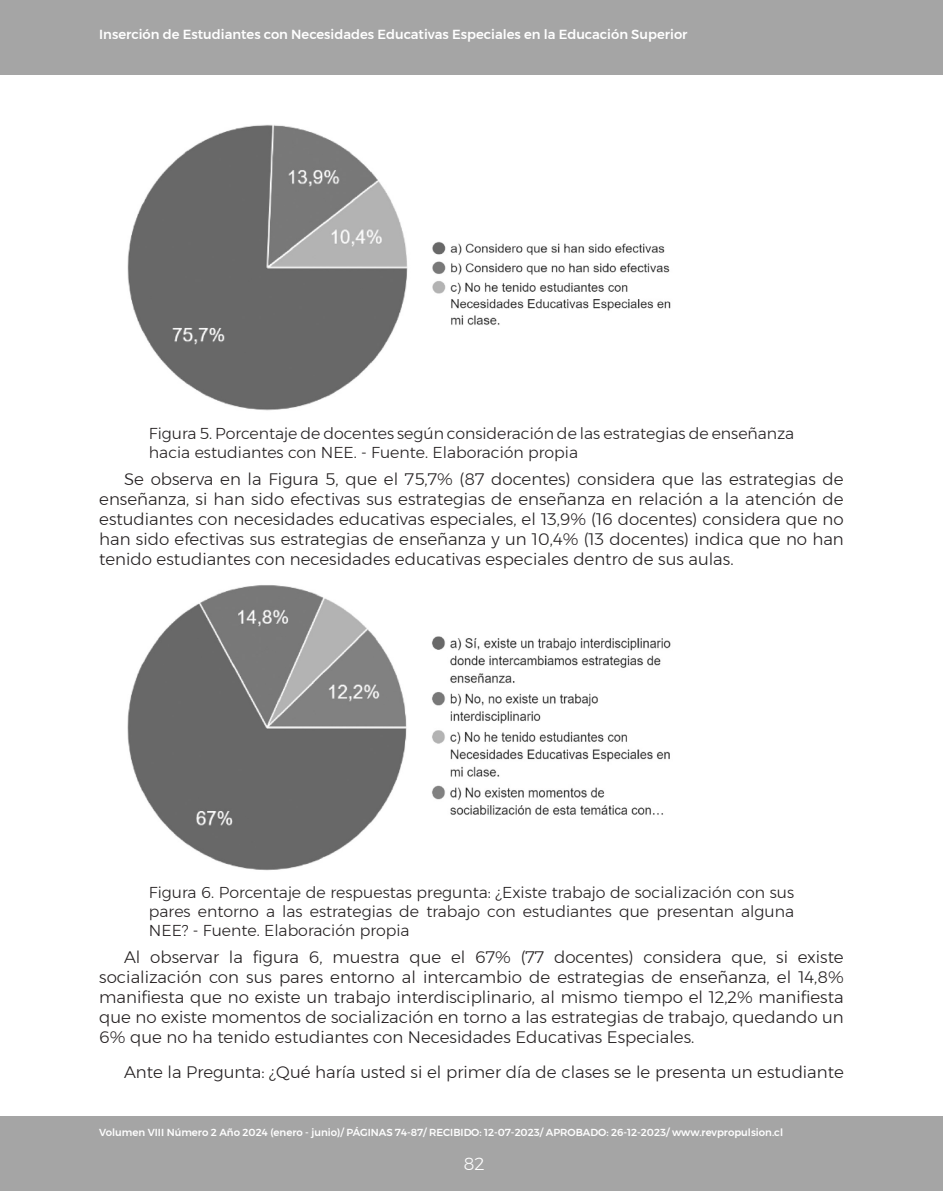
<style>
.page{position:relative;width:943px;height:1191px;background:#fff}
.page>*{position:absolute;margin:0;border:0;box-sizing:border-box;transform-origin:0 0}
.t1{font:300 17.5px "Montserrat";color:#fff}
._07_parrafo_texto_articulo{font:300 16.62px/19.9px "Montserrat";color:#231f20;text-align:justify}
.parrafo_diferente{font:300 15.75px/18.9px "Montserrat";color:#231f20}
.t2{font:500 13.12px "Montserrat";color:#fff}
.t3{font:500 10.15px "Montserrat";color:#fff}
</style>
<div class="page">
<div style="left:0;top:0;width:943px;height:74px;background:#a5a5a5"></div>
<div style="left:0;top:1116px;width:943px;height:75px;background:#a5a5a5"></div>
<img style="left:127px;top:124px;width:544px;height:287px">
<img style="left:127px;top:585px;width:544px;height:286px">
<p class="t2" style="left:99px;top:24px;width:589px">Inserción de Estudiantes con Necesidades Educativas Especiales en la Educación Superior</p>
<p class="parrafo_diferente" style="left:149px;top:423px;width:646px">Figura 5. Porcentaje de docentes según consideración de las estrategias de enseñanza hacia estudiantes con NEE. - Fuente. Elaboración propia</p>
<p class="_07_parrafo_texto_articulo" style="left:99px;top:469px;width:746px;text-indent:25px">Se observa en la Figura 5, que el 75,7% (87 docentes) considera que las estrategias de enseñanza, si han sido efectivas sus estrategias de enseñanza en relación a la atención de estudiantes con necesidades educativas especiales, el 13,9% (16 docentes) considera que no han sido efectivas sus estrategias de enseñanza y un 10,4% (13 docentes) indica que no han tenido estudiantes con necesidades educativas especiales dentro de sus aulas.</p>
<p class="parrafo_diferente" style="left:149px;top:882px;width:646px;text-align:justify">Figura 6. Porcentaje de respuestas pregunta: ¿Existe trabajo de socialización con sus pares entorno a las estrategias de trabajo con estudiantes que presentan alguna NEE? - Fuente. Elaboración propia</p>
<p class="_07_parrafo_texto_articulo" style="left:99px;top:947px;width:746px;text-indent:25px">Al observar la figura 6, muestra que el 67% (77 docentes) considera que, si existe socialización con sus pares entorno al intercambio de estrategias de enseñanza, el 14,8% manifiesta que no existe un trabajo interdisciplinario, al mismo tiempo el 12,2% manifiesta que no existe momentos de socialización en torno a las estrategias de trabajo, quedando un 6% que no ha tenido estudiantes con Necesidades Educativas Especiales.</p>
<p class="_07_parrafo_texto_articulo" style="left:124px;top:1061px;width:721px">Ante la Pregunta: ¿Qué haría usted si el primer día de clases se le presenta un estudiante</p>
<p class="t3" style="left:99px;top:1124px;width:685px">Volumen VIII Número 2 Año 2024 (enero - junio)/ PÁGINAS 74-87/ RECIBIDO: 12-07-2023/ APROBADO: 26-12-2023/ www.revpropulsion.cl</p>
<p class="t1" style="left:463px;top:1150px;width:23px">82</p>
</div>
